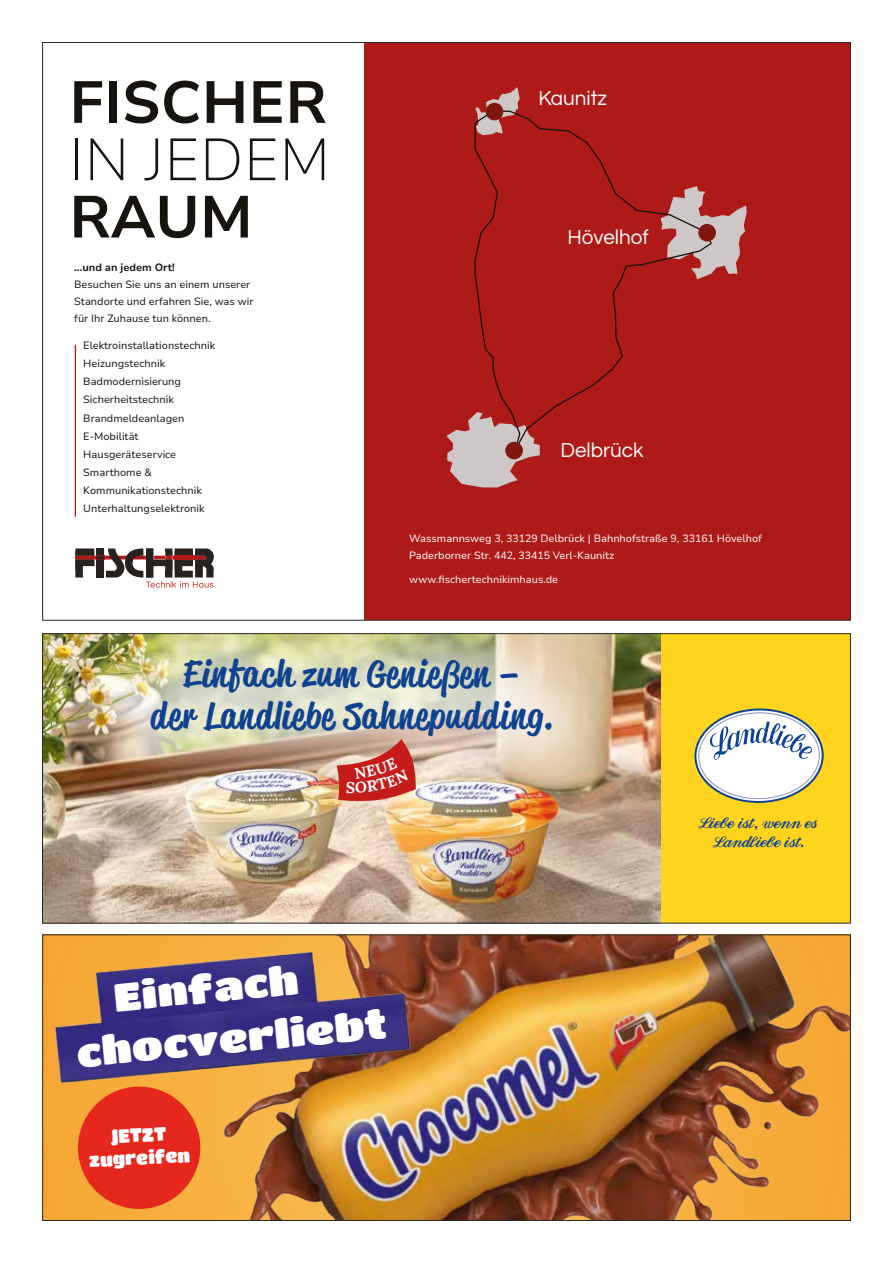
<style>
.page{position:relative;width:893px;height:1263px;background:#fff}
.page>*{position:absolute;margin:0;border:0;box-sizing:border-box;transform-origin:0 0}
.t1{font:700 59.1px "Nunito Sans 10 pt";color:#17130f}
.t2{font:200 59.1px "Nunito Sans 10 pt";color:#17130f}
.t3{font:38.85px "Titan One";color:#fff;scale:1.17 1}
.t4{font:500 36.15px/41.7px "Reklame Script";letter-spacing:.045em;color:#0f4291;text-align:center}
.t5{font:20.7px "Questrial";color:#fff}
.t6{font:18.9px/22.6px "Titan One";color:#fff;text-align:center}
.t7{font:16.5px/20px "LL2009 U";color:#0f4291;text-align:center}
.t8{font:700 15.45px "Lora";color:#fff}
.t9{font:10.5px/18.1px "Nunito Sans 10 pt";color:#17130f}
.t10{font:10.5px/17.1px "Nunito Sans 10 pt";color:#fff}
.t11{font:700 10.5px "Nunito Sans 10 pt";color:#17130f}
</style>
<div class="page">
<img style="left:44px;top:936px;width:805px;height:283px">
<img style="left:44px;top:943px;width:378px;height:151px">
<svg style="left:76px;top:1085px;width:126px;height:125px"></svg>
<img style="left:44px;top:635px;width:617px;height:286px">
<div style="left:661px;top:634px;width:189px;height:289px;background:#ffd41f"></div>
<svg style="left:694px;top:708px;width:130px;height:95px"></svg>
<div style="left:87px;top:634px;width:529px;height:166px;background:#fff;opacity:.75"></div>
<div style="left:364px;top:43px;width:486px;height:577px;background:#ae1a18"></div>
<svg style="left:713px;top:205px;width:34px;height:69px"></svg>
<svg style="left:475px;top:87px;width:45px;height:22px"></svg>
<svg style="left:446px;top:415px;width:72px;height:72px"></svg>
<svg style="left:474px;top:109px;width:239px;height:352px"></svg>
<div style="left:698px;top:224px;width:18px;height:18px;background:#7d170f;border-radius:50%"></div>
<div style="left:486px;top:103px;width:17px;height:17px;background:#7d170f;border-radius:50%"></div>
<div style="left:505px;top:442px;width:18px;height:17px;background:#7d170f;border-radius:50%"></div>
<svg style="left:75px;top:548px;width:139px;height:40px"></svg>
<hr style="left:75px;top:345px;width:1px;height:171px;background:#ae1a18">
<svg style="left:337px;top:739px;width:79px;height:62px"></svg>
<h1 class="t1" style="left:69px;top:60px;width:259px">FISCHER</h1>
<h1 class="t2" style="left:69px;top:119px;width:263px">IN JEDEM</h1>
<h1 class="t1" style="left:69px;top:175px;width:185px">RAUM</h1>
<p class="t11" style="left:74px;top:260px;width:102px">…und an jedem Ort!</p>
<p class="t9" style="left:74px;top:275px;width:181px;line-height:17.1px">Besuchen Sie uns an einem unserer<br>Standorte und erfahren Sie, was wir für Ihr Zuhause tun können.</p>
<p class="t9" style="left:83px;top:336px;width:134px">Elektroinstallationstechnik<br>Heizungstechnik<br>Badmodernisierung<br>Sicherheitstechnik<br>Brandmeldeanlagen<br>E-Mobilität<br>Hausgeräteservice<br>Smarthome &amp;<br>Kommunikationstechnik<br>Unterhaltungselektronik</p>
<h3 class="t5" style="left:538px;top:84px;width:70px">Kaunitz</h3>
<h3 class="t5" style="left:568px;top:222px;width:83px">Hövelhof</h3>
<h3 class="t5" style="left:560px;top:435px;width:85px">Delbrück</h3>
<p class="t10" style="left:409px;top:529px;width:354px">Wassmannsweg 3, 33129 Delbrück | Bahnhofstraße 9, 33161 Hövelhof<br>Paderborner Str. 442, 33415 Verl-Kaunitz</p>
<p class="t10" style="left:409px;top:571px;width:150px">www.fischertechnikimhaus.de</p>
<h3 class="t4" style="left:150px;top:652px;width:404px">Einfach zum Genießen –<br>der Landliebe Sahnepudding.</h3>
<h3 class="t8" style="left:346px;top:775px;width:11px">S</h3>
<h2 class="t3" style="left:112px;top:973px;width:160px;rotate:-5deg">Einfach</h2>
<h2 class="t3" style="left:74px;top:1031px;width:268px;rotate:-6deg">chocverliebt</h2>
<h3 class="t6" style="left:87px;top:1126px;width:103px;rotate:-3deg">JETZT zugreifen</h3>
<h3 class="t7" style="left:700px;top:814px;width:119px">Liebe ist, wenn es<br>Landliebe ist.</h3>
</div>
